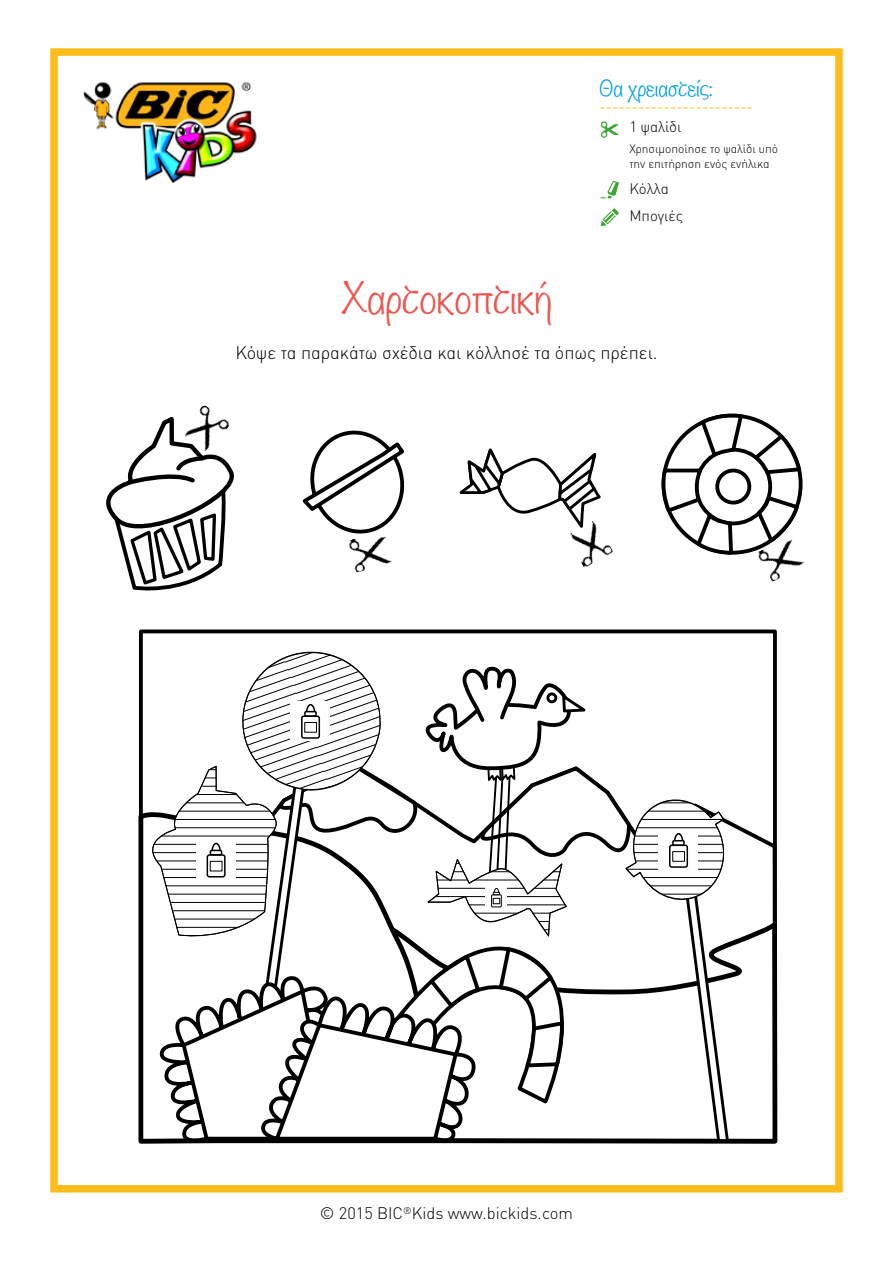
<style>
.page{position:relative;width:893px;height:1263px;background:#fff}
.page>*{position:absolute;margin:0;border:0;box-sizing:border-box;transform-origin:0 0}
.t1{font:300 37.5px "Noteworthy";color:#eb5850}
.t2{font:300 19.5px "Noteworthy";color:#009fe3}
.t3{font:300 18px "DIN Pro";color:#000}
.t4{font:18px "Minion Pro";color:#fcbd1b}
.t5{font:300 16.5px "DIN Pro";color:#000}
.t6{font:300 15px/27px "DIN Pro";color:#000}
.t7{font:300 12px/14.4px "DIN Pro";color:#000}
</style>
<div class="page">
<div style="left:50px;top:48px;width:793px;height:1144px;border:8px solid #fcbd1b"></div>
<img style="left:83px;top:82px;width:174px;height:101px">
<svg style="left:601px;top:208px;width:18px;height:18px"></svg>
<svg style="left:600px;top:121px;width:19px;height:17px"></svg>
<svg style="left:601px;top:181px;width:18px;height:17px"></svg>
<svg style="left:731px;top:923px;width:47px;height:221px"></svg>
<svg style="left:106px;top:417px;width:128px;height:174px"></svg>
<svg style="left:302px;top:430px;width:103px;height:102px"></svg>
<svg style="left:459px;top:448px;width:141px;height:71px"></svg>
<div style="left:694px;top:448px;width:78px;height:77px;border:4px solid #000;border-radius:50%"></div>
<div style="left:715px;top:469px;width:36px;height:35px;border:4px solid #000;border-radius:50%"></div>
<svg style="left:751px;top:436px;width:51px;height:40px"></svg>
<svg style="left:661px;top:413px;width:84px;height:142px"></svg>
<svg style="left:754px;top:498px;width:47px;height:53px"></svg>
<svg style="left:138px;top:651px;width:593px;height:493px"></svg>
<div style="left:493px;top:898px;width:7px;height:6px;background:#fff"></div>
<div style="left:493px;top:898px;width:7px;height:6px;border:1px solid #000"></div>
<img style="left:349px;top:532px;width:43px;height:41px">
<img style="left:182px;top:405px;width:49px;height:48px">
<img style="left:756px;top:535px;width:48px;height:47px">
<img style="left:570px;top:519px;width:43px;height:48px">
<div style="left:139px;top:629px;width:638px;height:514px;border:4px solid #000"></div>
<h2 class="t2" style="left:600px;top:71px;width:115px">Θα χρειαστείς:</h2>
<h3 class="t4" style="left:600px;top:94px;width:155px">------------------------</h3>
<p class="t7" style="left:629px;top:141px;width:150px">Χρησιμοποίησε το ψαλίδι υπό την επιτήρηση ενός ενήλικα</p>
<p class="t6" style="left:629px;top:112px;width:54px">1 ψαλίδι</p>
<h1 class="t1" style="left:341px;top:265px;width:212px">Χαρτοκοπτική</h1>
<p class="t6" style="left:629px;top:174px;width:55px">Κόλλα<br>Μπογιές</p>
<h3 class="t3" style="left:235px;top:339px;width:424px">Κόψε τα παρακάτω σχέδια και κόλλησέ τα όπως πρέπει.</h3>
<h3 class="t5" style="left:320px;top:1200px;width:255px">© 2015 BIC<sup>®</sup>Kids www.bickids.com</h3>
</div>
